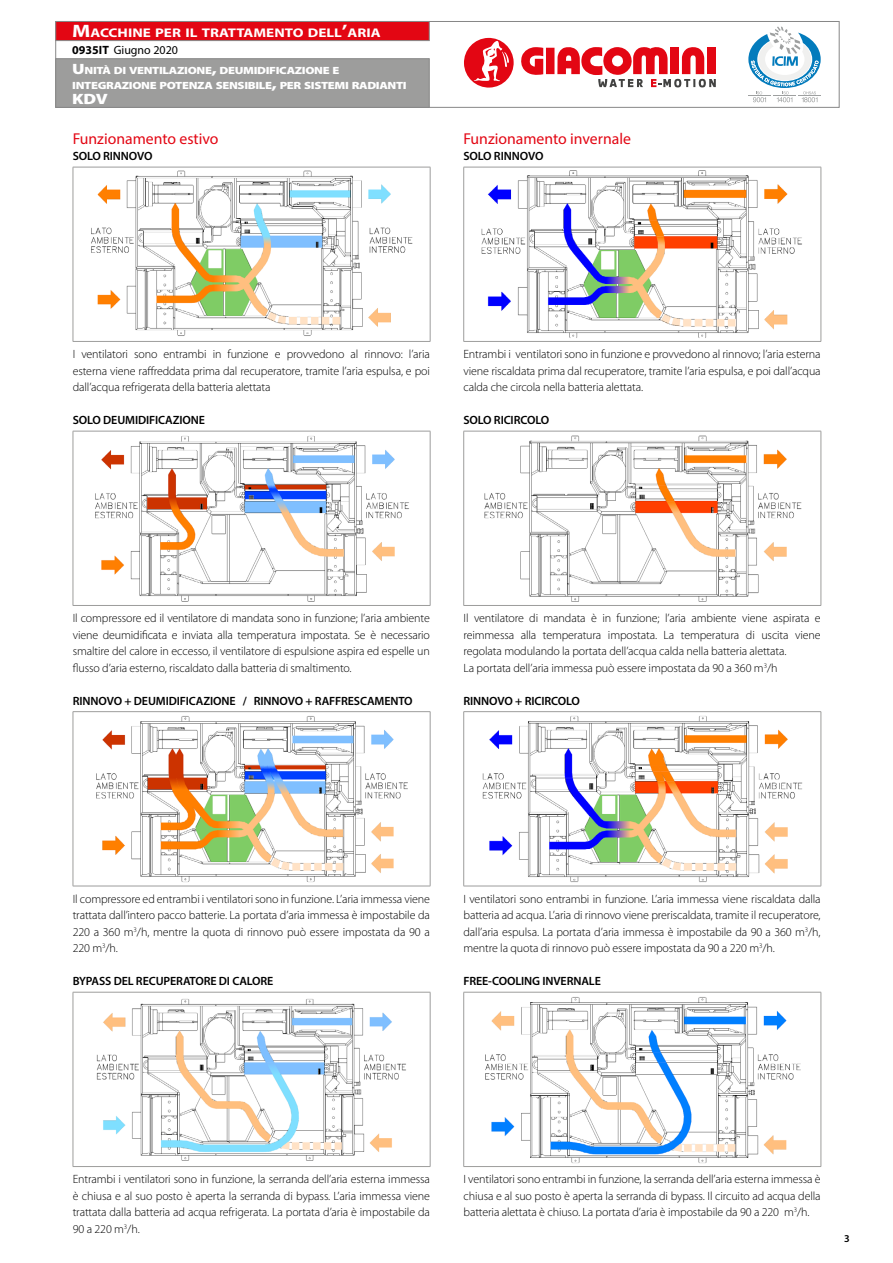
<style>
.page{position:relative;width:893px;height:1263px;background:#fff}
.page>*{position:absolute;margin:0;border:0;box-sizing:border-box;transform-origin:0 0}
.t1{font:15.75px "Myriad Pro";color:#e30613}
.t2{font:900 15px "Myriad Pro";color:#fff;scale:1.2 1}
.t3{font:700 12.6px "Myriad Pro";color:#fff;scale:1.2 1}
.t4{font:300 12px/16.5px "Myriad Pro";letter-spacing:-.01em;color:#000;text-align:justify}
.t5{font:600 12px "Myriad Pro";letter-spacing:-.01em;color:#000}
.t6{font:12px "Myriad Pro";color:#000}
.t7{font:900 10.5px/15px "Myriad Pro";letter-spacing:-.03em;color:#fff;scale:1.2 1}
.t8{font:600 10.5px "Myriad Pro";color:#000}
.s1{font-size:18px}
.s2{font-size:15px}
.s3{font-weight:700}
</style>
<div class="page">
<div style="left:55px;top:21px;width:784px;height:87px;background:#fff;border:1px solid #878787"></div>
<div style="left:55px;top:58px;width:374px;height:50px;background:#9d9d9c;border:1px solid #878787"></div>
<div style="left:55px;top:21px;width:374px;height:20px;background:#e30613;border:1px solid #878787"></div>
<svg style="left:521px;top:47px;width:22px;height:28px"></svg>
<div style="left:546px;top:48px;width:8px;height:26px;background:#e30613"></div>
<svg style="left:557px;top:47px;width:159px;height:40px"></svg>
<svg style="left:464px;top:37px;width:50px;height:51px"></svg>
<svg style="left:748px;top:27px;width:73px;height:75px"></svg>
<hr style="left:821px;top:167px;width:1px;height:174px;background:#9d9d9c">
<hr style="left:463px;top:167px;width:358px;height:1px;background:#9d9d9c">
<hr style="left:463px;top:167px;width:1px;height:174px;background:#9d9d9c">
<hr style="left:463px;top:341px;width:358px;height:1px;background:#9d9d9c">
<img style="left:481px;top:170px;width:321px;height:168px">
<hr style="left:821px;top:431px;width:1px;height:174px;background:#9d9d9c">
<hr style="left:463px;top:431px;width:358px;height:1px;background:#9d9d9c">
<hr style="left:463px;top:431px;width:1px;height:174px;background:#9d9d9c">
<hr style="left:463px;top:605px;width:358px;height:1px;background:#9d9d9c">
<img style="left:484px;top:435px;width:317px;height:167px">
<hr style="left:821px;top:712px;width:1px;height:174px;background:#9d9d9c">
<hr style="left:463px;top:711px;width:358px;height:1px;background:#9d9d9c">
<hr style="left:463px;top:712px;width:1px;height:174px;background:#9d9d9c">
<hr style="left:463px;top:886px;width:358px;height:1px;background:#9d9d9c">
<img style="left:482px;top:715px;width:321px;height:167px">
<hr style="left:821px;top:992px;width:1px;height:174px;background:#9d9d9c">
<hr style="left:463px;top:992px;width:358px;height:1px;background:#9d9d9c">
<hr style="left:463px;top:992px;width:1px;height:174px;background:#9d9d9c">
<hr style="left:463px;top:1166px;width:358px;height:1px;background:#9d9d9c">
<img style="left:485px;top:997px;width:316px;height:166px">
<hr style="left:430px;top:167px;width:1px;height:174px;background:#9d9d9c">
<hr style="left:73px;top:167px;width:357px;height:1px;background:#9d9d9c">
<hr style="left:73px;top:167px;width:1px;height:174px;background:#9d9d9c">
<hr style="left:73px;top:341px;width:357px;height:1px;background:#9d9d9c">
<img style="left:91px;top:170px;width:322px;height:166px">
<hr style="left:430px;top:431px;width:1px;height:174px;background:#9d9d9c">
<hr style="left:73px;top:431px;width:357px;height:1px;background:#9d9d9c">
<hr style="left:73px;top:431px;width:1px;height:174px;background:#9d9d9c">
<hr style="left:73px;top:605px;width:357px;height:1px;background:#9d9d9c">
<img style="left:95px;top:436px;width:314px;height:165px">
<hr style="left:430px;top:712px;width:1px;height:174px;background:#9d9d9c">
<hr style="left:73px;top:711px;width:357px;height:1px;background:#9d9d9c">
<hr style="left:73px;top:712px;width:1px;height:174px;background:#9d9d9c">
<hr style="left:73px;top:886px;width:357px;height:1px;background:#9d9d9c">
<img style="left:96px;top:716px;width:312px;height:166px">
<hr style="left:430px;top:992px;width:1px;height:174px;background:#9d9d9c">
<hr style="left:73px;top:992px;width:357px;height:1px;background:#9d9d9c">
<hr style="left:73px;top:992px;width:1px;height:174px;background:#9d9d9c">
<hr style="left:73px;top:1166px;width:357px;height:1px;background:#9d9d9c">
<img style="left:96px;top:998px;width:310px;height:163px">
<p class="t3" style="left:72px;top:25px;width:258px"><span class="s1">M</span>ACCHINE PER IL TRATTAMENTO DELL<span class="s1">’</span>ARIA</p>
<p class="t7" style="left:72px;top:62px;width:280px"><span class="s2">U</span>NITÀ DI VENTILAZIONE<span class="s2">,</span> DEUMIDIFICAZIONE E<br>INTEGRAZIONE POTENZA SENSIBILE<span class="s2">,</span> PER SISTEMI RADIANTI</p>
<p class="t2" style="left:72px;top:89px;width:20px">KDV</p>
<p class="t6" style="left:72px;top:43px;width:107px"><span class="s3">0935IT</span> Giugno 2020</p>
<h1 class="t1" style="left:73px;top:129px;width:147px">Funzionamento estivo</h1>
<p class="t5" style="left:73px;top:148px;width:81px">SOLO RINNOVO</p>
<h1 class="t1" style="left:463px;top:129px;width:169px">Funzionamento invernale</h1>
<p class="t5" style="left:463px;top:148px;width:81px">SOLO RINNOVO</p>
<p class="t4" style="left:73px;top:346px;width:359px">I ventilatori sono entrambi in funzione e provvedono al rinnovo: l’aria esterna viene raffreddata prima dal recuperatore, tramite l’aria espulsa, e poi dall’acqua refrigerata della batteria alettata</p>
<p class="t5" style="left:73px;top:412px;width:134px">SOLO DEUMIDIFICAZIONE</p>
<p class="t4" style="left:463px;top:346px;width:359px">Entrambi i ventilatori sono in funzione e provvedono al rinnovo; l’aria esterna viene riscaldata prima dal recuperatore, tramite l’aria espulsa, e poi dall’acqua calda che circola nella batteria alettata.</p>
<p class="t5" style="left:463px;top:412px;width:87px">SOLO RICIRCOLO</p>
<p class="t4" style="left:73px;top:610px;width:359px">Il compressore ed il ventilatore di mandata sono in funzione; l’aria ambiente viene deumidificata e inviata alla temperatura impostata. Se è necessario smaltire del calore in eccesso, il ventilatore di espulsione aspira ed espelle un flusso d’aria esterno, riscaldato dalla batteria di smaltimento.</p>
<p class="t5" style="left:73px;top:693px;width:341px">RINNOVO + DEUMIDIFICAZIONE / RINNOVO + RAFFRESCAMENTO</p>
<p class="t4" style="left:463px;top:610px;width:359px;text-align:left">Il ventilatore di mandata è in funzione; l’aria ambiente viene aspirata e reimmessa alla temperatura impostata. La temperatura di uscita viene regolata modulando la portata dell’acqua calda nella batteria alettata.<br>La portata dell’aria immessa può essere impostata da 90 a 360 m<sup>3</sup>/h</p>
<p class="t5" style="left:463px;top:693px;width:118px">RINNOVO + RICIRCOLO</p>
<p class="t4" style="left:73px;top:890px;width:359px">Il compressore ed entrambi i ventilatori sono in funzione. L’aria immessa viene trattata dall’intero pacco batterie. La portata d’aria immessa è impostabile da 220 a 360 m<sup>3</sup>/h, mentre la quota di rinnovo può essere impostata da 90 a 220 m<sup>3</sup>/h.</p>
<p class="t5" style="left:73px;top:973px;width:202px">BYPASS DEL RECUPERATORE DI CALORE</p>
<p class="t4" style="left:463px;top:890px;width:359px">I ventilatori sono entrambi in funzione. L’aria immessa viene riscaldata dalla batteria ad acqua. L’aria di rinnovo viene preriscaldata, tramite il recuperatore, dall’aria espulsa. La portata d’aria immessa è impostabile da 90 a 360 m<sup>3</sup>/h, mentre la quota di rinnovo può essere impostata da 90 a 220 m<sup>3</sup>/h.</p>
<p class="t5" style="left:463px;top:973px;width:139px">FREE-COOLING INVERNALE</p>
<p class="t4" style="left:73px;top:1171px;width:359px">Entrambi i ventilatori sono in funzione, la serranda dell’aria esterna immessa è chiusa e al suo posto è aperta la serranda di bypass. L’aria immessa viene trattata dalla batteria ad acqua refrigerata. La portata d’aria è impostabile da 90 a 220 m<sup>3</sup>/h.</p>
<p class="t4" style="left:463px;top:1171px;width:359px">I ventilatori sono entrambi in funzione, la serranda dell’aria esterna immessa è chiusa e al suo posto è aperta la serranda di bypass. Il circuito ad acqua della batteria alettata è chiuso. La portata d’aria è impostabile da 90 a 220 m<sup>3</sup>/h.</p>
<p class="t8" style="left:844px;top:1231px;width:7px">3</p>
</div>
